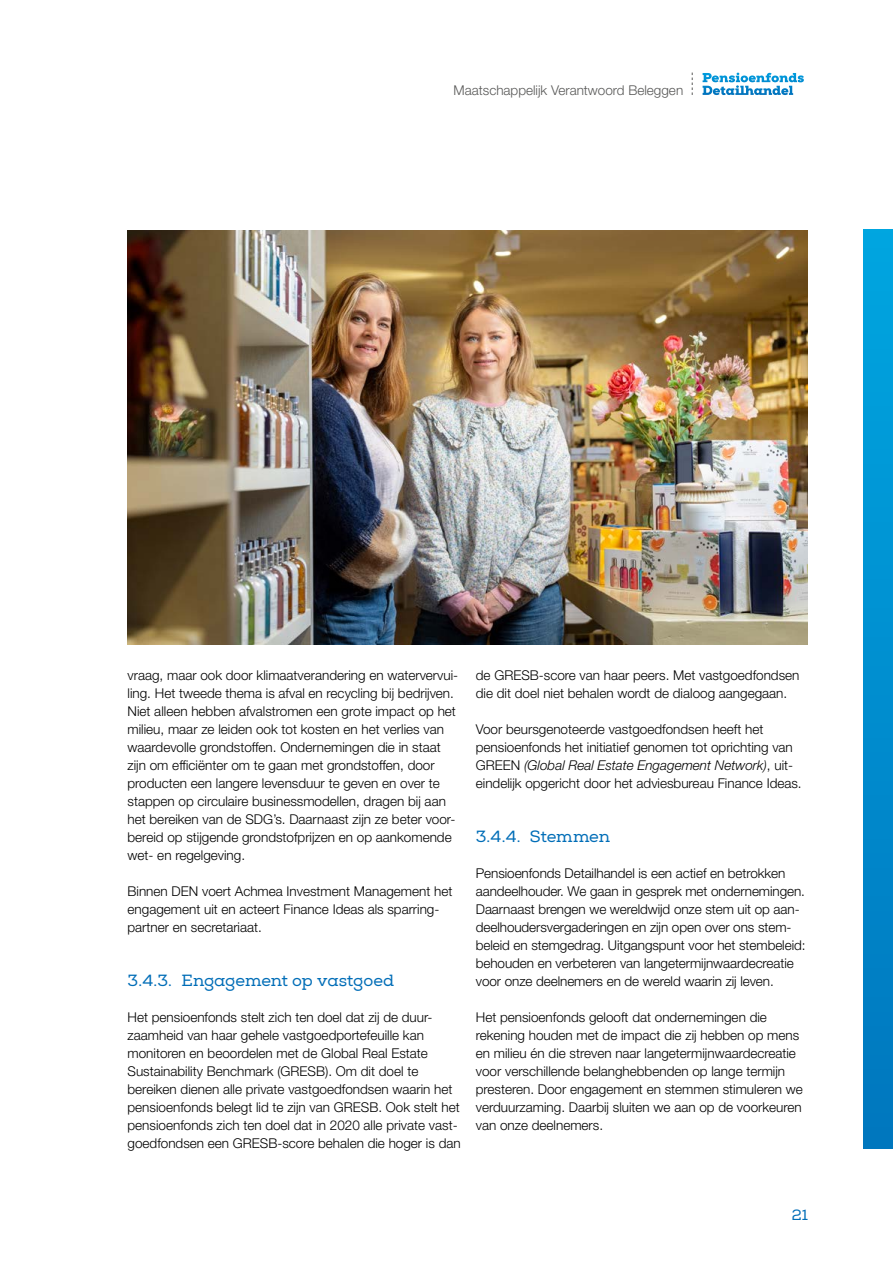
<style>
.page{position:relative;width:893px;height:1263px;background:#fff}
.page>*{position:absolute;margin:0;border:0;box-sizing:border-box;transform-origin:0 0}
.t1{font:16.5px "Nexa Slab";letter-spacing:-.005em;color:#006db7}
.t2{font:15px "Nexa Slab";color:#006db7}
.t3{font:300 13.5px/18px "Helvetica Neue LT Std";color:#000}
.t4{font:300 13.5px "Helvetica Neue LT Std";color:#595958}
.s1{font-style:italic}
</style>
<div class="page">
<div style="left:863px;top:229px;width:30px;height:919px;background:linear-gradient(to bottom,#00a6e0,#0077be)"></div>
<img style="left:127px;top:230px;width:680px;height:414px">
<svg style="left:692px;top:73px;width:1px;height:22px"></svg>
<svg style="left:703px;top:73px;width:101px;height:22px"></svg>
<p class="t4" style="left:454px;top:82px;width:231px">Maatschappelijk Verantwoord Beleggen</p>
<p class="t3" style="left:128px;top:666px;width:332px">vraag, maar ook door klimaatverandering en watervervui&shy;ling. Het tweede thema is afval en recycling bij bedrijven.<br>Niet alleen hebben afvalstromen een grote impact op het milieu, maar ze leiden ook tot kosten en het verlies van waardevolle grondstoffen. Ondernemingen die in staat zijn om efficiënter om te gaan met grondstoffen, door producten een langere levensduur te geven en over te stappen op circulaire businessmodellen, dragen bij aan het bereiken van de SDG’s. Daarnaast zijn ze beter voor&shy;bereid op stijgende grondstofprijzen en op aankomende wet- en regelgeving.</p>
<p class="t3" style="left:128px;top:882px;width:326px">Binnen DEN voert Achmea Investment Management het engagement uit en acteert Finance Ideas als sparring&shy;partner en secretariaat.</p>
<p class="t1" style="left:128px;top:970px;width:268px">3.4.3. Engagement op vastgoed</p>
<p class="t3" style="left:128px;top:1008px;width:335px">Het pensioenfonds stelt zich ten doel dat zij de duur&shy;zaamheid van haar gehele vastgoedportefeuille kan monitoren en beoordelen met de Global Real Estate Sustainability Benchmark (GRESB). Om dit doel te bereiken dienen alle private vastgoedfondsen waarin het pensioenfonds belegt lid te zijn van GRESB. Ook stelt het pensioenfonds zich ten doel dat in 2020 alle private vast&shy;goedfondsen een GRESB-score behalen die hoger is dan</p>
<p class="t3" style="left:476px;top:666px;width:325px">de GRESB-score van haar peers. Met vastgoedfondsen die dit doel niet behalen wordt de dialoog aangegaan.</p>
<p class="t3" style="left:476px;top:720px;width:327px">Voor beursgenoteerde vastgoedfondsen heeft het pensioenfonds het initiatief genomen tot oprichting van GREEN <span class="s1">(Global Real Estate Engagement Network)</span>, uit&shy;eindelijk opgericht door het adviesbureau Finance Ideas.</p>
<p class="t1" style="left:476px;top:826px;width:136px">3.4.4. Stemmen</p>
<p class="t3" style="left:476px;top:864px;width:331px">Pensioenfonds Detailhandel is een actief en betrokken aandeelhouder. We gaan in gesprek met ondernemingen.<br>Daarnaast brengen we wereldwijd onze stem uit op aan&shy;deelhoudersvergaderingen en zijn open over ons stem&shy;beleid en stemgedrag. Uitgangspunt voor het stembeleid: behouden en verbeteren van langetermijnwaardecreatie voor onze deelnemers en de wereld waarin zij leven.</p>
<p class="t3" style="left:476px;top:1008px;width:328px">Het pensioenfonds gelooft dat ondernemingen die rekening houden met de impact die zij hebben op mens en milieu én die streven naar langetermijnwaardecreatie voor verschillende belanghebbenden op lange termijn presteren. Door engagement en stemmen stimuleren we verduurzaming. Daarbij sluiten we aan op de voorkeuren van onze deelnemers.</p>
<p class="t2" style="left:792px;top:1206px;width:18px">21</p>
</div>
